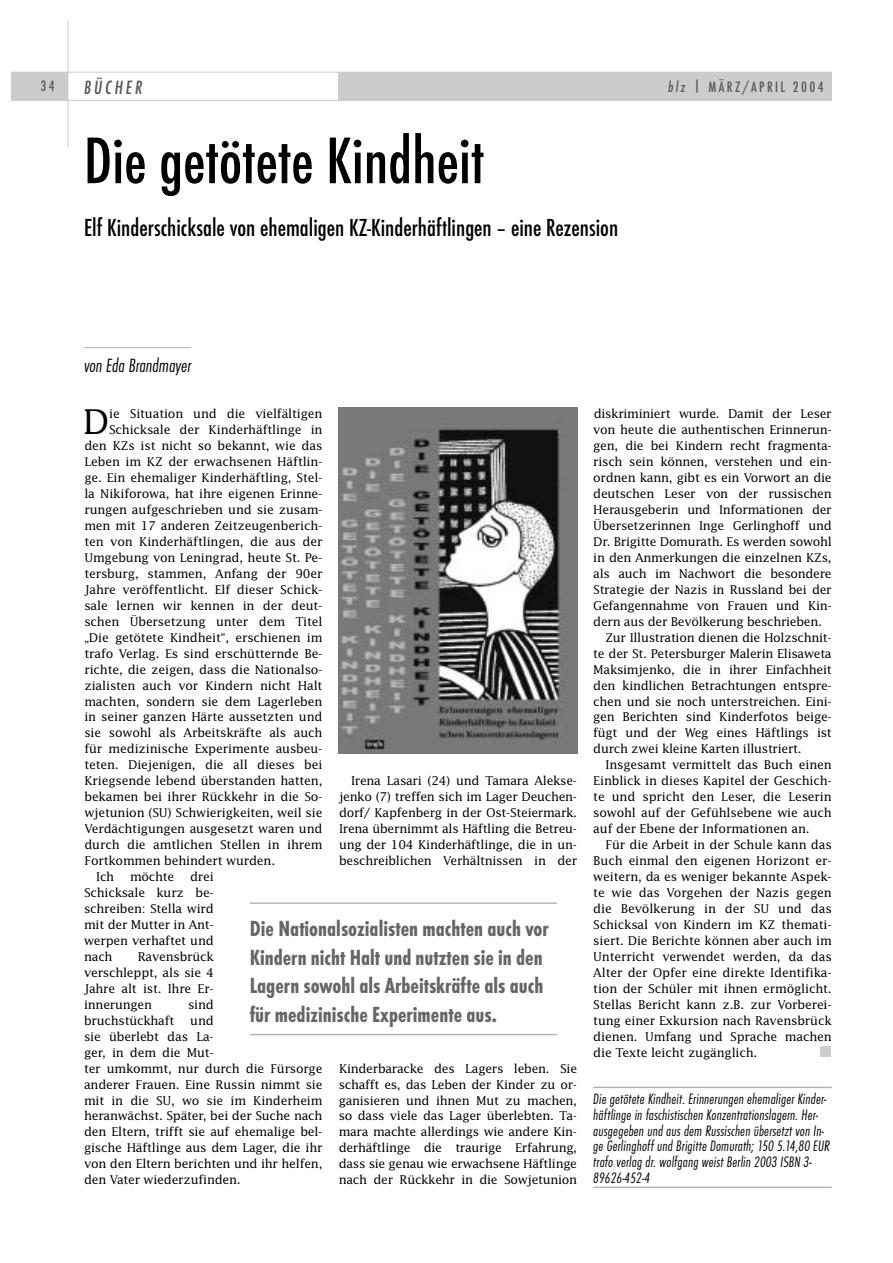
<style>
.page{position:relative;width:893px;height:1263px;background:#fff}
.page>*{position:absolute;margin:0;border:0;box-sizing:border-box;transform-origin:0 0}
.t1{font:500 condensed 68.4px "Futura T";color:#000}
.t2{font:34.2px "Lucida";color:#000}
.t3{font:500 condensed 25.65px "Futura T";color:#000}
.t4{font:700 condensed 22.8px/28.5px "Futura T";color:#666}
.t5{font:italic 300 condensed 19.95px "Futura T";color:#000}
.t6{font:italic 500 condensed 19.95px "Futura T";letter-spacing:.15em;color:#595959}
.t7{font:italic 300 condensed 15.6px/15.6px "Futura T";letter-spacing:.01em;color:#000}
.t8{font:500 condensed 15.6px "Futura T";letter-spacing:.15em;color:#595959}
.t9{font:12.15px/15.9px "Lucida";letter-spacing:-.015em;color:#000;text-align:justify}
.s1{font-style:italic}
</style>
<div class="page">
<div style="left:11px;top:72px;width:57px;height:28px;background:#ccc"></div>
<hr style="left:593px;top:1087px;width:238px;height:1px;background:#b3b3b3">
<hr style="left:593px;top:1187px;width:238px;height:1px;background:#b3b3b3">
<div style="left:820px;top:1047px;width:10px;height:10px;background:#ccc"></div>
<hr style="left:11px;top:100px;width:820px;height:1px;background:#ccc">
<hr style="left:11px;top:72px;width:820px;height:1px;background:#ccc">
<hr style="left:67px;top:20px;width:1px;height:127px;background:#ccc">
<div style="left:339px;top:72px;width:492px;height:28px;background:#ccc"></div>
<hr style="left:84px;top:347px;width:107px;height:1px;background:#b3b3b3">
<img style="left:339px;top:407px;width:238px;height:346px">
<hr style="left:250px;top:902px;width:307px;height:2px;background:#b3b3b3">
<hr style="left:250px;top:1034px;width:307px;height:1px;background:#b3b3b3">
<p class="t8" style="left:41px;top:79px;width:16px">34</p>
<h3 class="t6" style="left:84px;top:79px;width:60px">BÜCHER</h3>
<p class="t8" style="left:668px;top:80px;width:157px"><span class="s1">blz</span> | MÄRZ/APRIL 2004</p>
<h1 class="t1" style="left:84px;top:132px;width:402px">Die getötete Kindheit</h1>
<h3 class="t3" style="left:84px;top:217px;width:535px">Elf Kinderschicksale von ehemaligen KZ-Kinderhäftlingen – eine Rezension</h3>
<h3 class="t5" style="left:84px;top:358px;width:109px">von Eda Brandmayer</h3>
<h2 class="t2" style="left:83px;top:408px;width:28px">D</h2>
<p class="t9" style="left:109px;top:407px;width:215px">ie Situation und die vielfältigen</p>
<p class="t9" style="left:109px;top:423px;width:215px">Schicksale der Kinderhäftlinge in</p>
<p class="t9" style="left:84px;top:439px;width:239px">den KZs ist nicht so bekannt, wie das</p>
<p class="t9" style="left:84px;top:455px;width:239px">Leben im KZ der erwachsenen Häftlin-</p>
<p class="t9" style="left:84px;top:471px;width:239px">ge. Ein ehemaliger Kinderhäftling, Stel-</p>
<p class="t9" style="left:84px;top:487px;width:239px">la Nikiforowa, hat ihre eigenen Erinne-</p>
<p class="t9" style="left:84px;top:503px;width:239px">rungen aufgeschrieben und sie zusam-</p>
<p class="t9" style="left:84px;top:519px;width:239px">men mit 17 anderen Zeitzeugenberich-</p>
<p class="t9" style="left:84px;top:535px;width:239px">ten von Kinderhäftlingen, die aus der</p>
<p class="t9" style="left:84px;top:550px;width:239px">Umgebung von Leningrad, heute St. Pe-</p>
<p class="t9" style="left:84px;top:566px;width:239px">tersburg, stammen, Anfang der 90er</p>
<p class="t9" style="left:84px;top:582px;width:239px">Jahre veröffentlicht. Elf dieser Schick-</p>
<p class="t9" style="left:84px;top:598px;width:239px">sale lernen wir kennen in der deut-</p>
<p class="t9" style="left:84px;top:614px;width:239px">schen Übersetzung unter dem Titel</p>
<p class="t9" style="left:84px;top:630px;width:239px">„Die getötete Kindheit“, erschienen im</p>
<p class="t9" style="left:84px;top:646px;width:239px">trafo Verlag. Es sind erschütternde Be-</p>
<p class="t9" style="left:84px;top:662px;width:239px">richte, die zeigen, dass die Nationalso-</p>
<p class="t9" style="left:84px;top:678px;width:239px">zialisten auch vor Kindern nicht Halt</p>
<p class="t9" style="left:84px;top:694px;width:239px">machten, sondern sie dem Lagerleben</p>
<p class="t9" style="left:84px;top:710px;width:239px">in seiner ganzen Härte aussetzten und</p>
<p class="t9" style="left:84px;top:726px;width:239px">sie sowohl als Arbeitskräfte als auch</p>
<p class="t9" style="left:84px;top:742px;width:239px">für medizinische Experimente ausbeu-</p>
<p class="t9" style="left:84px;top:758px;width:239px">teten. Diejenigen, die all dieses bei</p>
<p class="t9" style="left:84px;top:774px;width:239px">Kriegsende lebend überstanden hatten,</p>
<p class="t9" style="left:84px;top:790px;width:239px">bekamen bei ihrer Rückkehr in die So-</p>
<p class="t9" style="left:84px;top:806px;width:239px">wjetunion (SU) Schwierigkeiten, weil sie</p>
<p class="t9" style="left:84px;top:822px;width:239px">Verdächtigungen ausgesetzt waren und</p>
<p class="t9" style="left:84px;top:838px;width:239px">durch die amtlichen Stellen in ihrem</p>
<p class="t9" style="left:84px;top:854px;width:192px">Fortkommen behindert wurden.</p>
<p class="t9" style="left:96px;top:870px;width:20px">Ich</p>
<p class="t9" style="left:130px;top:870px;width:46px">möchte</p>
<p class="t9" style="left:339px;top:774px;width:239px;text-indent:12px">Irena Lasari (24) und Tamara Alekse&shy;jenko (7) treffen sich im Lager Deuchen&shy;dorf/ Kapfenberg in der Ost-Steiermark.<br>Irena übernimmt als Häftling die Betreu&shy;ung der 104 Kinderhäftlinge, die in un&shy;beschreiblichen Verhältnissen in der</p>
<p class="t9" style="left:84px;top:870px;width:131px;text-indent:106px">drei Schicksale kurz be&shy;schreiben: Stella wird mit der Mutter in Ant&shy;werpen verhaftet und nach</p>
<h3 class="t4" style="left:250px;top:916px;width:300px">Die Nationalsozialisten machten auch vor Kindern nicht Halt und nutzten sie in den Lagern sowohl als Arbeitskräfte als auch für medizinische Experimente aus.</h3>
<p class="t9" style="left:84px;top:949px;width:131px;text-indent:54px">Ravensbrück verschleppt, als sie 4<br>Jahre alt ist. Ihre Er&shy;innerungen</p>
<p class="t9" style="left:188px;top:997px;width:27px">sind</p>
<p class="t9" style="left:84px;top:1013px;width:92px">bruchstückhaft</p>
<p class="t9" style="left:84px;top:1013px;width:240px;text-align:left;text-indent:106px">und<br>sie überlebt das La-<br>ger, in dem die Mut-<br>ter umkommt, nur durch die Fürsorge anderer Frauen. Eine Russin nimmt sie mit in die SU, wo sie im Kinderheim heranwächst. Später, bei der Suche nach den Eltern, trifft sie auf ehemalige bel&shy;gische Häftlinge aus dem Lager, die ihr von den Eltern berichten und ihr helfen, den Vater wiederzufinden.</p>
<p class="t9" style="left:339px;top:1061px;width:240px">Kinderbaracke des Lagers leben. Sie schafft es, das Leben der Kinder zu or&shy;ganisieren und ihnen Mut zu machen, so dass viele das Lager überlebten. Ta&shy;mara machte allerdings wie andere Kin&shy;derhäftlinge die traurige Erfahrung, dass sie genau wie erwachsene Häftlinge nach der Rückkehr in die Sowjetunion</p>
<p class="t9" style="left:593px;top:407px;width:239px">diskriminiert wurde. Damit der Leser</p>
<p class="t9" style="left:593px;top:423px;width:240px">von heute die authentischen Erinnerun-</p>
<p class="t9" style="left:593px;top:439px;width:240px">gen, die bei Kindern recht fragmenta-</p>
<p class="t9" style="left:593px;top:455px;width:240px">risch sein können, verstehen und ein-</p>
<p class="t9" style="left:593px;top:471px;width:240px">ordnen kann, gibt es ein Vorwort an die</p>
<p class="t9" style="left:593px;top:487px;width:240px">deutschen Leser von der russischen</p>
<p class="t9" style="left:593px;top:503px;width:240px">Herausgeberin und Informationen der</p>
<p class="t9" style="left:593px;top:519px;width:240px">Übersetzerinnen Inge Gerlinghoff und</p>
<p class="t9" style="left:593px;top:535px;width:240px">Dr. Brigitte Domurath. Es werden sowohl</p>
<p class="t9" style="left:593px;top:550px;width:240px">in den Anmerkungen die einzelnen KZs,</p>
<p class="t9" style="left:593px;top:566px;width:240px">als auch im Nachwort die besondere</p>
<p class="t9" style="left:593px;top:582px;width:240px">Strategie der Nazis in Russland bei der</p>
<p class="t9" style="left:593px;top:598px;width:240px">Gefangennahme von Frauen und Kin-</p>
<p class="t9" style="left:593px;top:614px;width:230px">dern aus der Bevölkerung beschrieben.</p>
<p class="t9" style="left:605px;top:630px;width:228px">Zur Illustration dienen die Holzschnit-</p>
<p class="t9" style="left:593px;top:646px;width:240px">te der St. Petersburger Malerin Elisaweta</p>
<p class="t9" style="left:593px;top:662px;width:240px">Maksimjenko, die in ihrer Einfachheit</p>
<p class="t9" style="left:593px;top:678px;width:240px">den kindlichen Betrachtungen entspre-</p>
<p class="t9" style="left:593px;top:694px;width:240px">chen und sie noch unterstreichen. Eini-</p>
<p class="t9" style="left:593px;top:710px;width:240px">gen Berichten sind Kinderfotos beige-</p>
<p class="t9" style="left:593px;top:726px;width:240px">fügt und der Weg eines Häftlings ist</p>
<p class="t9" style="left:593px;top:742px;width:210px">durch zwei kleine Karten illustriert.</p>
<p class="t9" style="left:605px;top:758px;width:228px">Insgesamt vermittelt das Buch einen</p>
<p class="t9" style="left:593px;top:774px;width:240px">Einblick in dieses Kapitel der Geschich-</p>
<p class="t9" style="left:593px;top:790px;width:240px">te und spricht den Leser, die Leserin</p>
<p class="t9" style="left:593px;top:806px;width:240px">sowohl auf der Gefühlsebene wie auch</p>
<p class="t9" style="left:593px;top:822px;width:218px">auf der Ebene der Informationen an.</p>
<p class="t9" style="left:605px;top:838px;width:228px">Für die Arbeit in der Schule kann das</p>
<p class="t9" style="left:593px;top:854px;width:240px">Buch einmal den eigenen Horizont er-</p>
<p class="t9" style="left:593px;top:870px;width:240px">weitern, da es weniger bekannte Aspek-</p>
<p class="t9" style="left:593px;top:886px;width:240px">te wie das Vorgehen der Nazis gegen</p>
<p class="t9" style="left:593px;top:902px;width:240px">die Bevölkerung in der SU und das</p>
<p class="t9" style="left:593px;top:918px;width:240px">Schicksal von Kindern im KZ themati-</p>
<p class="t9" style="left:593px;top:933px;width:240px">siert. Die Berichte können aber auch im</p>
<p class="t9" style="left:593px;top:949px;width:240px">Unterricht verwendet werden, da das</p>
<p class="t9" style="left:593px;top:965px;width:240px">Alter der Opfer eine direkte Identifika-</p>
<p class="t9" style="left:593px;top:981px;width:240px">tion der Schüler mit ihnen ermöglicht.</p>
<p class="t9" style="left:593px;top:997px;width:240px">Stellas Bericht kann z.B. zur Vorberei-</p>
<p class="t9" style="left:593px;top:1013px;width:240px">tung einer Exkursion nach Ravensbrück</p>
<p class="t9" style="left:593px;top:1029px;width:240px">dienen. Umfang und Sprache machen</p>
<p class="t9" style="left:593px;top:1045px;width:166px">die Texte leicht zugänglich.</p>
<p class="t7" style="left:593px;top:1092px;width:238px">Die getötete Kindheit. Erinnerungen ehemaliger Kinder&shy;häftlinge in faschistischen Konzentrationslagern. Her&shy;ausgegeben und aus dem Russischen übersetzt von In&shy;ge Gerlinghoff und Brigitte Domurath; 150 5.14,80 EUR trafo verlag dr. wolfgang weist Berlin 2003 ISBN 3- 89626-452-4</p>
</div>
